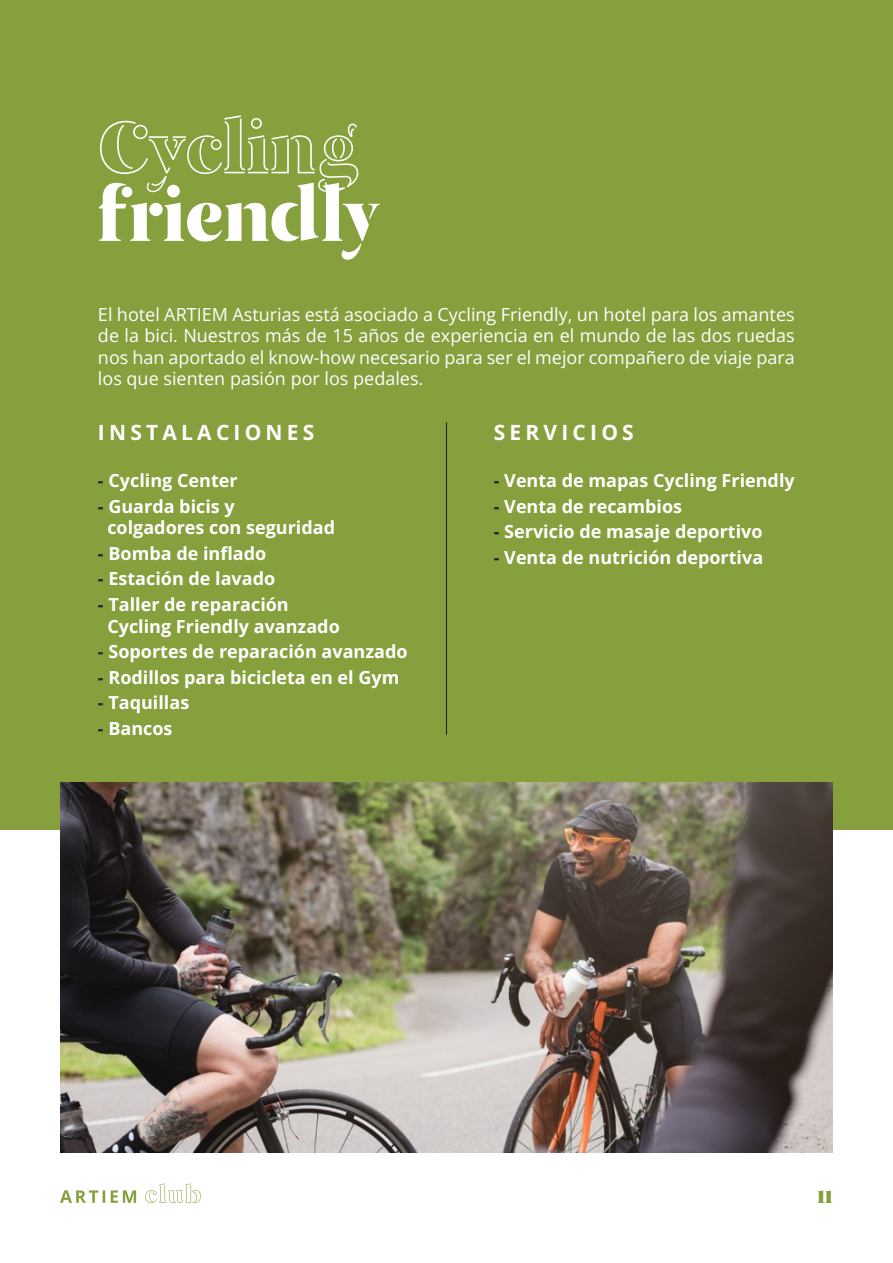
<style>
.page{position:relative;width:893px;height:1263px;background:#fff}
.page>*{position:absolute;margin:0;border:0;box-sizing:border-box;transform-origin:0 0}
.t1{font:82.5px "Artiem";color:#fff}
.t2{font:82.5px "Artiem Outline";color:#fff}
.t3{font:27px "Artiem";color:#86a03d}
.t4{font:700 21px "Open Sans";letter-spacing:.2em;color:#fff}
.t5{font:700 18px/21.6px "Open Sans";color:#fff}
.t6{font:18px/21.6px "Open Sans";color:#fff;text-align:justify}
.s1{color:#24252f}
</style>
<div class="page">
<div style="left:0;top:0;width:893px;height:829px;background:#86a03d"></div>
<hr style="left:446px;top:422px;width:1px;height:313px;background:#24252f">
<img style="left:60px;top:782px;width:773px;height:370px">
<svg style="left:145px;top:1183px;width:56px;height:20px"></svg>
<svg style="left:60px;top:1190px;width:76px;height:13px"></svg>
<h1 class="t2" style="left:98px;top:102px;width:263px">Cycling</h1>
<h1 class="t1" style="left:98px;top:172px;width:284px">friendly</h1>
<p class="t6" style="left:98px;top:303px;width:698px">El hotel ARTIEM Asturias está asociado a Cycling Friendly, un hotel para los amantes de la bici. Nuestros más de 15 años de experiencia en el mundo de las dos ruedas nos han aportado el know-how necesario para ser el mejor compañero de viaje para los que sienten pasión por los pedales.</p>
<p class="t4" style="left:98px;top:418px;width:218px">INSTALACIONES</p>
<p class="t5" style="left:98px;top:470px;width:141px"><span class="s1">-</span> Cycling Center</p>
<p class="t5" style="left:107px;top:495px;width:229px;text-indent:-9px"><span class="s1">-</span> Guarda bicis y colgadores con seguridad</p>
<p class="t5" style="left:98px;top:542px;width:170px"><span class="s1">-</span> Bomba de inflado</p>
<p class="t5" style="left:98px;top:568px;width:179px"><span class="s1">-</span> Estación de lavado</p>
<p class="t5" style="left:107px;top:593px;width:234px;text-indent:-9px"><span class="s1">-</span> Taller de reparación<br>Cycling Friendly avanzado</p>
<p class="t5" style="left:98px;top:640px;width:311px"><span class="s1">-</span> Soportes de reparación avanzado</p>
<p class="t5" style="left:98px;top:666px;width:303px"><span class="s1">-</span> Rodillos para bicicleta en el Gym</p>
<p class="t5" style="left:98px;top:691px;width:93px"><span class="s1">-</span> Taquillas</p>
<p class="t5" style="left:98px;top:717px;width:76px"><span class="s1">-</span> Bancos</p>
<p class="t4" style="left:494px;top:418px;width:142px">SERVICIOS</p>
<p class="t5" style="left:494px;top:470px;width:302px"><span class="s1">-</span> Venta de mapas Cycling Friendly</p>
<p class="t5" style="left:494px;top:495px;width:190px"><span class="s1">-</span> Venta de recambios</p>
<p class="t5" style="left:494px;top:521px;width:270px"><span class="s1">-</span> Servicio de masaje deportivo</p>
<p class="t5" style="left:494px;top:546px;width:271px"><span class="s1">-</span> Venta de nutrición deportiva</p>
<h2 class="t3" style="left:817px;top:1180px;width:17px">11</h2>
</div>
